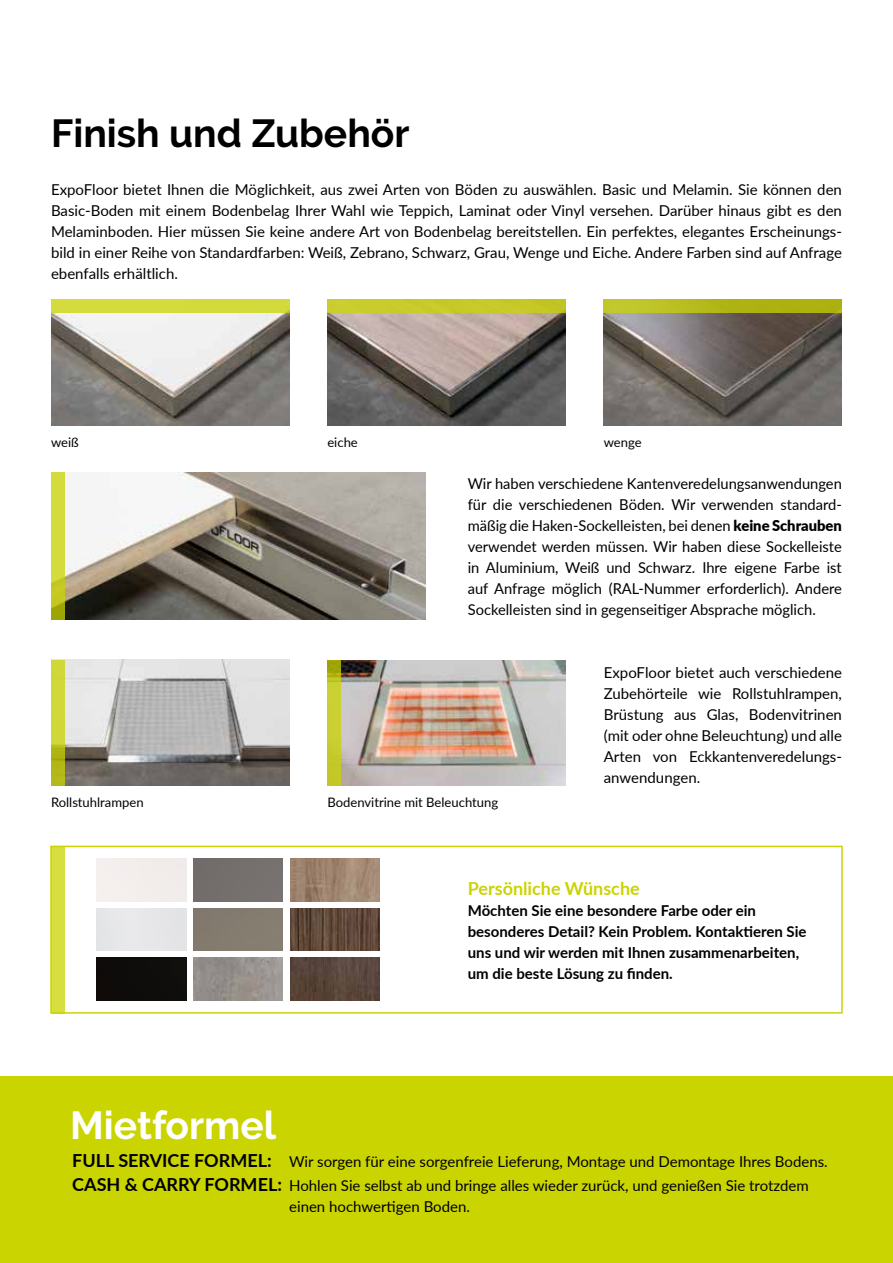
<style>
.page{position:relative;width:893px;height:1263px;background:#fff}
.page>*{position:absolute;margin:0;border:0;box-sizing:border-box;transform-origin:0 0}
.t1{font:700 39px "Raleway";color:#000}
.t2{font:700 39px "Raleway";color:#fff}
.t3{font:700 18px "Lato";color:#cad400}
.t4{font:15px/21px "Lato";color:#000}
.t5{font:700 15px/21px "Lato";color:#000}
.t6{font:13.05px "Lato";color:#000}
.s1{font-weight:900}
.s2{font-weight:700;font-size:18px}
</style>
<div class="page">
<div style="left:50px;top:846px;width:793px;height:168px;background:#fff;border:2px solid #cad400"></div>
<div style="left:51px;top:846px;width:14px;height:168px;background:#d7de40"></div>
<div style="left:0;top:1077px;width:893px;height:186px;background:#cad400"></div>
<img style="left:51px;top:313px;width:238px;height:113px">
<img style="left:65px;top:660px;width:224px;height:126px">
<div style="left:97px;top:958px;width:89px;height:42px;background:#0f0d0b"></div>
<div style="left:193px;top:859px;width:90px;height:42px;background:#74706d"></div>
<img style="left:193px;top:958px;width:90px;height:42px">
<img style="left:290px;top:859px;width:89px;height:42px">
<svg style="left:290px;top:908px;width:89px;height:1px"></svg>
<img style="left:290px;top:909px;width:89px;height:42px">
<img style="left:290px;top:958px;width:89px;height:42px">
<img style="left:327px;top:313px;width:239px;height:113px">
<img style="left:341px;top:660px;width:225px;height:126px">
<img style="left:604px;top:313px;width:238px;height:113px">
<img style="left:65px;top:473px;width:360px;height:147px">
<svg style="left:51px;top:473px;width:14px;height:147px;background:#cbd232"></svg>
<svg style="left:51px;top:660px;width:14px;height:126px;background:#c6cd2d"></svg>
<svg style="left:327px;top:660px;width:14px;height:126px;background:#c2c728"></svg>
<div style="left:51px;top:300px;width:238px;height:13px;background:#d4db3c"></div>
<div style="left:327px;top:300px;width:239px;height:13px;background:#c8ca2a"></div>
<svg style="left:604px;top:300px;width:238px;height:13px;background:#b4b91a"></svg>
<h1 class="t1" style="left:51px;top:111px;width:360px">Finish und Zubehör</h1>
<p class="t4" style="left:51px;top:178px;width:792px;text-align:justify">ExpoFloor bietet Ihnen die Möglichkeit, aus zwei Arten von Böden zu auswählen. Basic und Melamin. Sie können den Basic-Boden mit einem Bodenbelag Ihrer Wahl wie Teppich, Laminat oder Vinyl versehen. Darüber hinaus gibt es den Melaminboden. Hier müssen Sie keine andere Art von Bodenbelag bereitstellen. Ein perfektes, elegantes Erscheinungs&shy;bild in einer Reihe von Standardfarben: Weiß, Zebrano, Schwarz, Grau, Wenge und Eiche. Andere Farben sind auf Anfrage ebenfalls erhältlich.</p>
<p class="t6" style="left:51px;top:432px;width:29px">weiß</p>
<p class="t6" style="left:327px;top:432px;width:32px">eiche</p>
<p class="t6" style="left:604px;top:432px;width:39px">wenge</p>
<p class="t4" style="left:468px;top:472px;width:376px">Wir haben verschiedene Kantenveredelungsanwendungen für die verschiedenen Böden. Wir verwenden standard&shy;mäßig die Haken-Sockelleisten, bei denen <span class="s1">keine Schrauben </span>verwendet werden müssen. Wir haben diese Sockelleiste in Aluminium, Weiß und Schwarz. Ihre eigene Farbe ist auf Anfrage möglich (RAL-Nummer erforderlich). Andere Sockelleisten sind in gegenseitiger Absprache möglich.</p>
<p class="t6" style="left:51px;top:793px;width:94px">Rollstuhlrampen</p>
<p class="t6" style="left:327px;top:793px;width:172px">Bodenvitrine mit Beleuchtung</p>
<p class="t4" style="left:604px;top:661px;width:240px;text-align:justify">ExpoFloor bietet auch verschiedene Zubehörteile wie Rollstuhlrampen, Brüstung aus Glas, Bodenvitrinen (mit oder ohne Beleuchtung) und alle Arten von Eckkantenveredelungs&shy;anwendungen.</p>
<h1 class="t2" style="left:70px;top:1103px;width:208px">Mietformel</h1>
<p class="t3" style="left:468px;top:875px;width:173px">Persönliche Wünsche</p>
<p class="t5" style="left:468px;top:899px;width:340px">Möchten Sie eine besondere Farbe oder ein besonderes Detail? Kein Problem. Kontaktieren Sie uns und wir werden mit Ihnen zusammenarbeiten, um die beste Lösung zu finden.</p>
<p class="t4" style="left:72px;top:1149px;width:757px;line-height:24px"><span class="s2">FULL SERVICE FORMEL:</span> Wir sorgen für eine sorgenfreie Lieferung, Montage und Demontage Ihres Bodens.<br><span class="s2">CASH &amp; CARRY FORMEL:</span> Hohlen Sie selbst ab und bringe alles wieder zurück, und genießen Sie trotzdem</p>
<p class="t4" style="left:289px;top:1195px;width:182px">einen hochwertigen Boden.</p>
</div>
